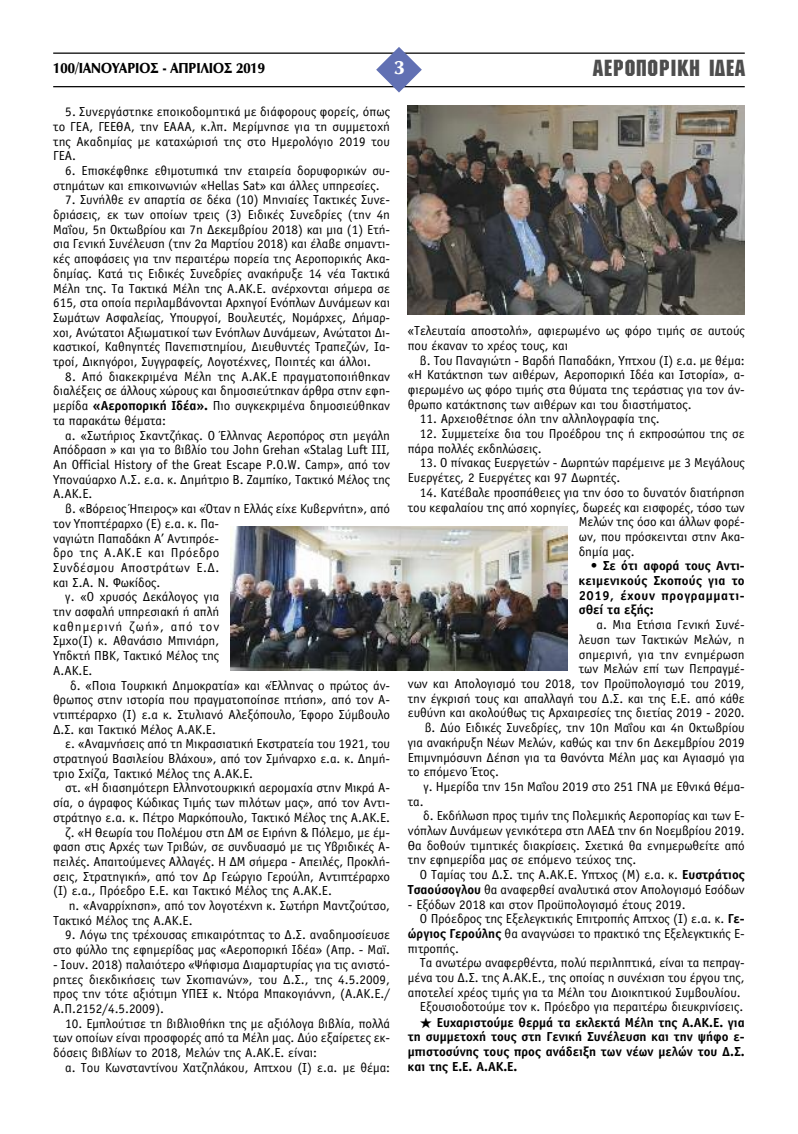
<style>
.page{position:relative;width:798px;height:1134px;background:#fff}
.page>*{position:absolute;margin:0;border:0;box-sizing:border-box;transform-origin:0 0}
.t1{font:22.5px "UB Soccer";color:#4d4d4d}
.t2{font:20px "UB Optima Bold";color:#fff}
.t3{font:15px "UB Optima Bold";color:#000;scale:.9 1}
.t4{font:13.12px/14.8px "Officina Sans ITC Hel";color:#000;text-align:justify}
.t5{font:700 13.12px/14.8px "Officina Sans ITC Hel";color:#000;text-align:justify}
.t6{font:13.12px "Officina Sans ITC Hel";letter-spacing:.04em;color:#000}
.t7{font:13.12px "Officina Sans ITC Hel";letter-spacing:.035em;color:#000}
.t8{font:13.12px "Officina Sans ITC Hel";letter-spacing:.075em;color:#000}
.s1{font-weight:700}
.s2{font-weight:400}
.s3{font-family:"Nanum Gothic";font-weight:800}
</style>
<div class="page">
<hr style="left:53px;top:86px;width:691px;height:1px;background:#000">
<hr style="left:53px;top:53px;width:691px;height:1px;background:#000">
<svg style="left:376px;top:47px;width:45px;height:46px"></svg>
<img style="left:230px;top:527px;width:337px;height:143px">
<img style="left:407px;top:106px;width:337px;height:208px">
<p class="t3" style="left:53px;top:63px;width:237px">100/ΙΑΝΟΥΑΡΙΟΣ - ΑΠΡΙΛΙΟΣ 2019</p>
<h2 class="t2" style="left:394px;top:61px;width:12px">3</h2>
<h1 class="t1" style="left:591px;top:60px;width:154px">ΑΕΡΟΠΟΡΙΚΗ ΙΔΕΑ</h1>
<p class="t4" style="left:53px;top:106px;width:338px;text-indent:12px">5. Συνεργάστηκε εποικοδομητικά με διάφορους φορείς, όπως το ΓΕΑ, ΓΕΕΘΑ, την ΕΑΑΑ, κ.λπ. Μερίμνησε για τη συμμετοχή της Ακαδημίας με καταχώρισή της στο Ημερολόγιο 2019 του ΓΕΑ.</p>
<p class="t4" style="left:53px;top:164px;width:338px;text-indent:12px">6. Επισκέφθηκε εθιμοτυπικά την εταιρεία δορυφορικών συ&shy;στημάτων και επικοινωνιών «Hellas Sat» και άλλες υπηρεσίες.</p>
<p class="t4" style="left:53px;top:194px;width:338px;text-indent:12px">7. Συνήλθε εν απαρτία σε δέκα (10) Μηνιαίες Τακτικές Συνε&shy;δριάσεις, εκ των οποίων τρεις (3) Ειδικές Συνεδρίες (την 4η Μαΐου, 5η Οκτωβρίου και 7η Δεκεμβρίου 2018) και μια (1) Ετή&shy;σια Γενική Συνέλευση (την 2α Μαρτίου 2018) και έλαβε σημαντι&shy;κές αποφάσεις για την περαιτέρω πορεία της Αεροπορικής Ακα&shy;δημίας. Κατά τις Ειδικές Συνεδρίες ανακήρυξε 14 νέα Τακτικά Μέλη της. Τα Τακτικά Μέλη της Α.ΑΚ.Ε. ανέρχονται σήμερα σε 615, στα οποία περιλαμβάνονται Αρχηγοί Ενόπλων Δυνάμεων και Σωμάτων Ασφαλείας, Υπουργοί, Βουλευτές, Νομάρχες, Δήμαρ&shy;χοι, Ανώτατοι Αξιωματικοί των Ενόπλων Δυνάμεων, Ανώτατοι Δι&shy;καστικοί, Καθηγητές Πανεπιστημίου, Διευθυντές Τραπεζών, Ια&shy;τροί, Δικηγόροι, Συγγραφείς, Λογοτέχνες, Ποιητές και άλλοι.</p>
<p class="t4" style="left:53px;top:370px;width:338px;text-indent:12px">8. Από διακεκριμένα Μέλη της Α.ΑΚ.Ε πραγματοποιήθηκαν διαλέξεις σε άλλους χώρους και δημοσιεύτηκαν άρθρα στην εφη&shy;μερίδα <span class="s1">«Αεροπορική Ιδέα».</span> Πιο συγκεκριμένα δημοσιεύθηκαν τα παρακάτω θέματα:</p>
<p class="t4" style="left:53px;top:429px;width:338px;text-indent:12px">α. «Σωτήριος Σκαντζήκας. Ο Έλληνας Αεροπόρος στη μεγάλη Απόδραση » και για το βιβλίο του John Grehan «Stalag Luft III, An Official History of the Great Escape P.O.W. Camp», από τον Υποναύαρχο Λ.Σ. ε.α. κ. Δημήτριο Β. Ζαμπίκο, Τακτικό Μέλος της Α.ΑΚ.Ε.</p>
<p class="t4" style="left:65px;top:502px;width:326px">β. «Βόρειος Ήπειρος» και «Όταν η Ελλάς είχε Κυβερνήτη», από</p>
<p class="t4" style="left:53px;top:517px;width:167px">τον Υποπτέραρχο (Ε) ε.α. κ. Πα-</p>
<p class="t4" style="left:53px;top:532px;width:167px">ναγιώτη Παπαδάκη Α’ Αντιπρόε-</p>
<p class="t7" style="left:53px;top:548px;width:167px">δρο της Α.ΑΚ.Ε και Πρόεδρο</p>
<p class="t6" style="left:53px;top:563px;width:167px">Συνδέσμου Αποστράτων Ε.Δ.</p>
<p class="t4" style="left:53px;top:576px;width:109px">και Σ.Α. Ν. Φωκίδος.</p>
<p class="t4" style="left:65px;top:591px;width:155px">γ. «Ο χρυσός Δεκάλογος για</p>
<p class="t4" style="left:53px;top:605px;width:167px">την ασφαλή υπηρεσιακή ή απλή</p>
<p class="t8" style="left:53px;top:621px;width:167px">καθημερινή ζωή», από τον</p>
<p class="t4" style="left:53px;top:635px;width:167px">Σμχο(Ι) κ. Αθανάσιο Μπινιάρη,</p>
<p class="t4" style="left:53px;top:649px;width:167px">Υπδκτή ΠΒΚ, Τακτικό Μέλος της</p>
<p class="t4" style="left:53px;top:664px;width:41px">Α.ΑΚ.Ε.</p>
<p class="t4" style="left:70px;top:679px;width:321px">δ. «Ποια Τουρκική Δημοκρατία» και «Έλληνας ο πρώτος άν-</p>
<p class="t4" style="left:53px;top:694px;width:338px">θρωπος στην ιστορία που πραγματοποίησε πτήση», από τον Α-</p>
<p class="t4" style="left:53px;top:708px;width:338px">ντιπτέραρχο (Ι) ε.α κ. Στυλιανό Αλεξόπουλο, Έφορο Σύμβουλο</p>
<p class="t4" style="left:53px;top:723px;width:164px">Δ.Σ. και Τακτικό Μέλος Α.ΑΚ.Ε.</p>
<p class="t4" style="left:65px;top:738px;width:326px">ε. «Αναμνήσεις από τη Μικρασιατική Εκστρατεία του 1921, του</p>
<p class="t4" style="left:53px;top:752px;width:338px">στρατηγού Βασιλείου Βλάχου», από τον Σμήναρχο ε.α. κ. Δημή-</p>
<p class="t4" style="left:53px;top:767px;width:201px">τριο Σχίζα, Τακτικό Μέλος της Α.ΑΚ.Ε.</p>
<p class="t4" style="left:65px;top:782px;width:326px">στ. «Η διασημότερη Ελληνοτουρκική αερομαχία στην Μικρά Α-</p>
<p class="t4" style="left:53px;top:796px;width:338px">σία, ο άγραφος Κώδικας Τιμής των πιλότων μας», από τον Αντι-</p>
<p class="t4" style="left:53px;top:811px;width:338px">στράτηγο ε.α. κ. Πέτρο Μαρκόπουλο, Τακτικό Μέλος της Α.ΑΚ.Ε.</p>
<p class="t4" style="left:65px;top:826px;width:326px">ζ. «Η Θεωρία του Πολέμου στη ΔΜ σε Ειρήνη &amp; Πόλεμο, με έμ-</p>
<p class="t4" style="left:53px;top:841px;width:338px">φαση στις Αρχές των Τριβών, σε συνδυασμό με τις Υβριδικές Α-</p>
<p class="t4" style="left:53px;top:855px;width:338px">πειλές. Απαιτούμενες Αλλαγές. Η ΔΜ σήμερα - Απειλές, Προκλή-</p>
<p class="t4" style="left:53px;top:870px;width:338px">σεις, Στρατηγική», από τον Δρ Γεώργιο Γερούλη, Αντιπτέραρχο</p>
<p class="t4" style="left:53px;top:885px;width:280px">(Ι) ε.α., Πρόεδρο Ε.Ε. και Τακτικό Μέλος της Α.ΑΚ.Ε.</p>
<p class="t4" style="left:69px;top:899px;width:322px">η. «Αναρρίχηση», από τον λογοτέχνη κ. Σωτήρη Μαντζούτσο,</p>
<p class="t4" style="left:53px;top:914px;width:141px">Τακτικό Μέλος της Α.ΑΚ.Ε.</p>
<p class="t4" style="left:53px;top:929px;width:338px;text-align:right">9. Λόγω της τρέχουσας επικαιρότητας το Δ.Σ. αναδημοσίευσε στο φύλλο της εφημερίδας μας «Αεροπορική Ιδέα» (Απρ. - Μαϊ.</p>
<p class="t4" style="left:53px;top:958px;width:338px">- Ιουν. 2018) παλαιότερο «Ψήφισμα Διαμαρτυρίας για τις ανιστό&shy;ρητες διεκδικήσεις των Σκοπιανών», του Δ.Σ., της 4.5.2009, προς την τότε αξιότιμη ΥΠΕΞ κ. Ντόρα Μπακογιάννη, (Α.ΑΚ.Ε./ Α.Π.2152/4.5.2009).</p>
<p class="t4" style="left:53px;top:1017px;width:338px;text-indent:12px">10. Εμπλούτισε τη βιβλιοθήκη της με αξιόλογα βιβλία, πολλά των οποίων είναι προσφορές από τα Μέλη μας. Δύο εξαίρετες εκ&shy;δόσεις βιβλίων το 2018, Μελών της Α.ΑΚ.Ε. είναι:</p>
<p class="t4" style="left:65px;top:1061px;width:326px">α. Του Κωνσταντίνου Χατζηλάκου, Απτχου (Ι) ε.α. με θέμα:</p>
<p class="t4" style="left:407px;top:325px;width:338px">«Τελευταία αποστολή», αφιερωμένο ως φόρο τιμής σε αυτούς που έκαναν το χρέος τους, και</p>
<p class="t4" style="left:407px;top:354px;width:338px;text-indent:12px">β. Του Παναγιώτη - Βαρδή Παπαδάκη, Υπτχου (Ι) ε.α. με θέμα: «Η Κατάκτηση των αιθέρων, Αεροπορική Ιδέα και Ιστορία», α&shy;φιερωμένο ως φόρο τιμής στα θύματα της τεράστιας για τον άν&shy;θρωπο κατάκτησης των αιθέρων και του διαστήματος.</p>
<p class="t4" style="left:420px;top:413px;width:241px">11. Αρχειοθέτησε όλη την αλληλογραφία της.</p>
<p class="t4" style="left:407px;top:427px;width:338px;text-indent:12px">12. Συμμετείχε δια του Προέδρου της ή εκπροσώπου της σε πάρα πολλές εκδηλώσεις.</p>
<p class="t4" style="left:407px;top:457px;width:338px;text-indent:12px">13. Ο πίνακας Ευεργετών - Δωρητών παρέμεινε με 3 Μεγάλους<br>Ευεργέτες, 2 Ευεργέτες και 97 Δωρητές.</p>
<p class="t4" style="left:420px;top:486px;width:326px">14. Κατέβαλε προσπάθειες για την όσο το δυνατόν διατήρηση</p>
<p class="t4" style="left:407px;top:501px;width:338px">του κεφαλαίου της από χορηγίες, δωρεές και εισφορές, τόσο των</p>
<p class="t4" style="left:578px;top:516px;width:167px">Μελών της όσο και άλλων φορέ-</p>
<p class="t4" style="left:578px;top:530px;width:167px">ων, που πρόσκεινται στην Ακα-</p>
<p class="t4" style="left:578px;top:545px;width:57px">δημία μας.</p>
<p class="t5" style="left:578px;top:560px;width:167px;text-indent:12px"><span class="s2">•</span> Σε ότι αφορά τους Αντι&shy;κειμενικούς Σκοπούς για το 2019, έχουν προγραμματι&shy;σθεί τα εξής:</p>
<p class="t4" style="left:596px;top:619px;width:150px">α. Μια Ετήσια Γενική Συνέ-</p>
<p class="t4" style="left:578px;top:633px;width:167px">λευση των Τακτικών Μελών, η</p>
<p class="t4" style="left:578px;top:648px;width:167px">σημερινή, για την ενημέρωση</p>
<p class="t4" style="left:578px;top:663px;width:167px">των Μελών επί των Πεπραγμέ-</p>
<p class="t4" style="left:407px;top:677px;width:338px">νων και Απολογισμό του 2018, τον Προϋπολογισμό του 2019,</p>
<p class="t4" style="left:407px;top:692px;width:338px">την έγκρισή τους και απαλλαγή του Δ.Σ. και της Ε.Ε. από κάθε</p>
<p class="t4" style="left:407px;top:707px;width:338px">ευθύνη και ακολούθως τις Αρχαιρεσίες της διετίας 2019 - 2020.</p>
<p class="t4" style="left:424px;top:721px;width:321px">β. Δύο Ειδικές Συνεδρίες, την 10η Μαΐου και 4η Οκτωβρίου</p>
<p class="t4" style="left:407px;top:736px;width:338px">για ανακήρυξη Νέων Μελών, καθώς και την 6η Δεκεμβρίου 2019</p>
<p class="t4" style="left:407px;top:751px;width:338px">Επιμνημόσυνη Δέηση για τα Θανόντα Μέλη μας και Αγιασμό για</p>
<p class="t4" style="left:407px;top:766px;width:92px">το επόμενο Έτος.</p>
<p class="t4" style="left:423px;top:780px;width:323px">γ. Ημερίδα την 15η Μαΐου 2019 στο 251 ΓΝΑ με Εθνικά Θέμα-</p>
<p class="t4" style="left:407px;top:795px;width:17px">τα.</p>
<p class="t4" style="left:423px;top:810px;width:323px">δ. Εκδήλωση προς τιμήν της Πολεμικής Αεροπορίας και των Ε-</p>
<p class="t4" style="left:407px;top:824px;width:338px">νόπλων Δυνάμεων γενικότερα στη ΛΑΕΔ την 6η Νοεμβρίου 2019.</p>
<p class="t4" style="left:407px;top:839px;width:338px">Θα δοθούν τιμητικές διακρίσεις. Σχετικά θα ενημερωθείτε από</p>
<p class="t4" style="left:407px;top:854px;width:230px">την εφημερίδα μας σε επόμενο τεύχος της.</p>
<p class="t4" style="left:420px;top:868px;width:326px">Ο Ταμίας του Δ.Σ. της Α.ΑΚ.Ε. Υπτχος (Μ) ε.α. κ. <span class="s1">Ευστράτιος</span></p>
<p class="t4" style="left:407px;top:883px;width:338px"><span class="s1">Τσαούσογλου</span> θα αναφερθεί αναλυτικά στον Απολογισμό Εσόδων</p>
<p class="t4" style="left:407px;top:898px;width:279px">- Εξόδων 2018 και στον Προϋπολογισμό έτους 2019.</p>
<p class="t4" style="left:420px;top:913px;width:326px">Ο Πρόεδρος της Εξελεγκτικής Επιτροπής Απτχος (Ι) ε.α. κ. <span class="s1">Γε-</span></p>
<p class="t4" style="left:407px;top:927px;width:338px"><span class="s1">ώργιος Γερούλης</span> θα αναγνώσει το πρακτικό της Εξελεγκτικής Ε-</p>
<p class="t4" style="left:407px;top:942px;width:53px">πιτροπής.</p>
<p class="t4" style="left:420px;top:957px;width:326px">Τα ανωτέρω αναφερθέντα, πολύ περιληπτικά, είναι τα πεπραγ-</p>
<p class="t4" style="left:407px;top:971px;width:338px">μένα του Δ.Σ. της Α.ΑΚ.Ε., της οποίας η συνέχιση του έργου της,</p>
<p class="t4" style="left:407px;top:986px;width:334px">αποτελεί χρέος τιμής για τα Μέλη του Διοικητικού Συμβουλίου.</p>
<p class="t4" style="left:420px;top:1001px;width:324px">Εξουσιοδοτούμε τον κ. Πρόεδρο για περαιτέρω διευκρινίσεις.</p>
<p class="t5" style="left:407px;top:1016px;width:338px;text-indent:12px"><span class="s3">★</span> Ευχαριστούμε θερμά τα εκλεκτά Mέλη της Α.ΑΚ.Ε. για τη συμμετοχή τους στη Γενική Συνέλευση και την ψήφο ε&shy;μπιστοσύνης τους προς ανάδειξη των νέων μελών του Δ.Σ. και της Ε.Ε. Α.ΑΚ.Ε.</p>
</div>
